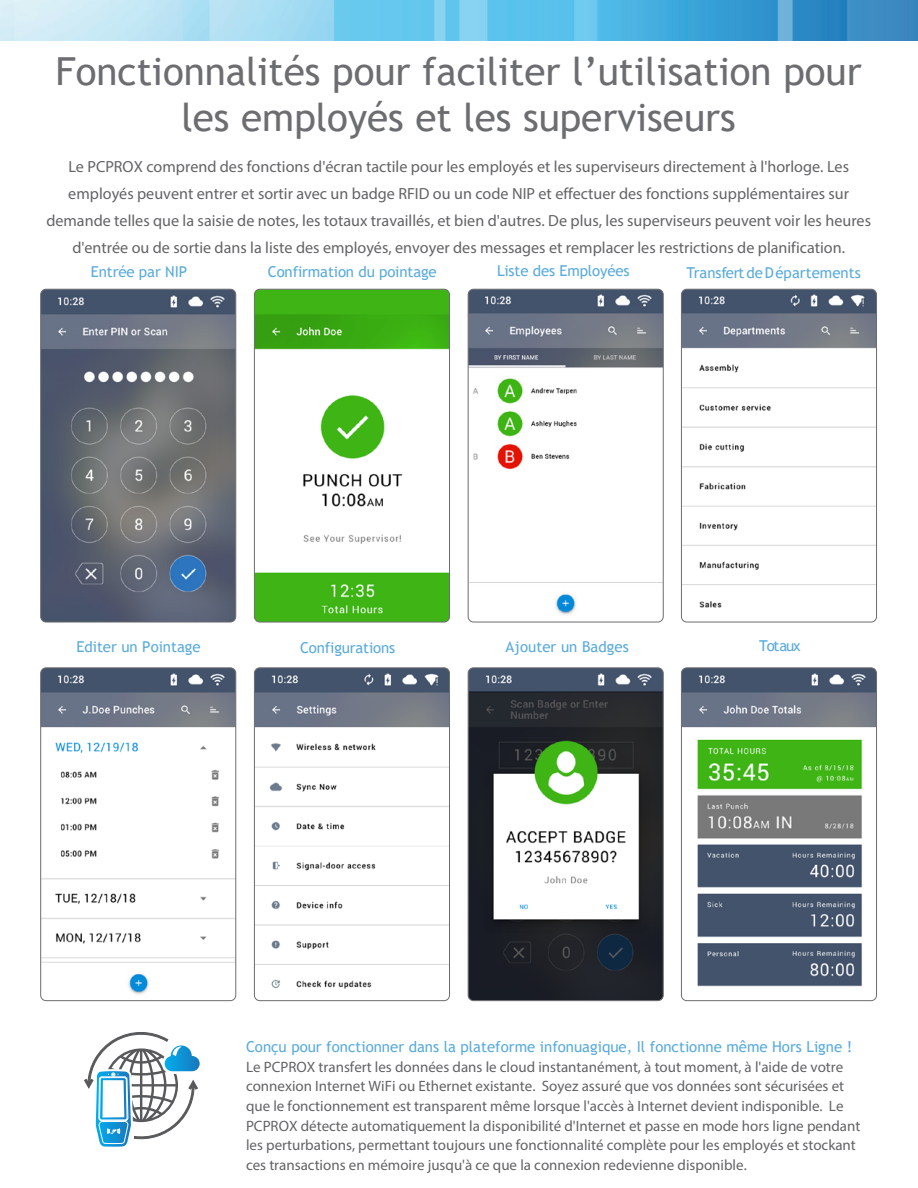
<style>
.page{position:relative;width:918px;height:1188px;background:#fff}
.page>*{position:absolute;margin:0;border:0;box-sizing:border-box;transform-origin:0 0}
.t1{font:38.7px/46.3px "Trebuchet MS";color:#6c6d70;text-align:center}
.t2{font:16.2px/27px "Myriad Pro";color:#636366;text-align:center}
.t3{font:15px/19.5px "Myriad Pro";color:#636366}
.t4{font:15px "Trebuchet MS";letter-spacing:-.01em;color:#59abdc}
.s1{font-family:"Trebuchet MS";color:#59abdc}
</style>
<div class="page">
<img style="left:0;top:0;width:918px;height:40px">
<img style="left:254px;top:289px;width:196px;height:333px">
<div style="left:254px;top:289px;width:196px;height:333px;border:1px solid #6c6d70;border-radius:5px"></div>
<img style="left:254px;top:669px;width:196px;height:332px">
<div style="left:254px;top:667px;width:196px;height:334px;border:1px solid #6c6d70;border-radius:5px"></div>
<img style="left:41px;top:289px;width:195px;height:333px">
<div style="left:40px;top:289px;width:196px;height:333px;border:1px solid #6c6d70;border-radius:5px"></div>
<img style="left:41px;top:668px;width:195px;height:333px">
<div style="left:40px;top:667px;width:196px;height:334px;border:1px solid #6c6d70;border-radius:5px"></div>
<img style="left:468px;top:289px;width:195px;height:333px">
<div style="left:468px;top:289px;width:196px;height:333px;border:1px solid #6c6d70;border-radius:5px"></div>
<img style="left:468px;top:668px;width:194px;height:333px">
<div style="left:468px;top:667px;width:196px;height:334px;border:1px solid #6c6d70;border-radius:5px"></div>
<img style="left:681px;top:289px;width:196px;height:333px">
<div style="left:681px;top:289px;width:196px;height:333px;border:1px solid #6c6d70;border-radius:5px"></div>
<img style="left:681px;top:669px;width:196px;height:332px">
<div style="left:681px;top:667px;width:196px;height:334px;border:1px solid #6c6d70;border-radius:5px"></div>
<svg style="left:84px;top:1032px;width:116px;height:115px"></svg>
<p class="t1" style="left:55px;top:48px;width:808px">Fonctionnalités pour faciliter l’utilisation pour les employés et les superviseurs</p>
<p class="t2" style="left:46px;top:153px;width:826px">Le PCPROX comprend des fonctions d'écran tactile pour les employés et les superviseurs directement à l'horloge. Les employés peuvent entrer et sortir avec un badge RFID ou un code NIP et effectuer des fonctions supplémentaires sur demande telles que la saisie de notes, les totaux travaillés, et bien d'autres. De plus, les superviseurs peuvent voir les heures d'entrée ou de sortie dans la liste des employés, envoyer des messages et remplacer les restrictions de planification.</p>
<p class="t4" style="left:91px;top:262px;width:98px">Entrée par NIP</p>
<p class="t4" style="left:268px;top:263px;width:170px">Confirmation du pointage</p>
<p class="t4" style="left:497px;top:261px;width:134px">Liste des Employées</p>
<p class="t4" style="left:686px;top:263px;width:176px">Transfert de Départements</p>
<p class="t4" style="left:76px;top:638px;width:126px">Editer un Pointage</p>
<p class="t4" style="left:300px;top:638px;width:97px">Configurations</p>
<p class="t4" style="left:506px;top:637px;width:125px">Ajouter un Badges</p>
<p class="t4" style="left:759px;top:637px;width:43px">Totaux</p>
<p class="t3" style="left:246px;top:1037px;width:616px"><span class="s1">Conçu pour fonctionner dans la plateforme infonuagique, Il fonctionne même Hors Ligne !<br></span>Le PCPROX transfert les données dans le cloud instantanément, à tout moment, à l'aide de votre connexion Internet WiFi ou Ethernet existante. Soyez assuré que vos données sont sécurisées et que le fonctionnement est transparent même lorsque l'accès à Internet devient indisponible. Le PCPROX détecte automatiquement la disponibilité d'Internet et passe en mode hors ligne pendant les perturbations, permettant toujours une fonctionnalité complète pour les employés et stockant ces transactions en mémoire jusqu'à ce que la connexion redevienne disponible.</p>
</div>
